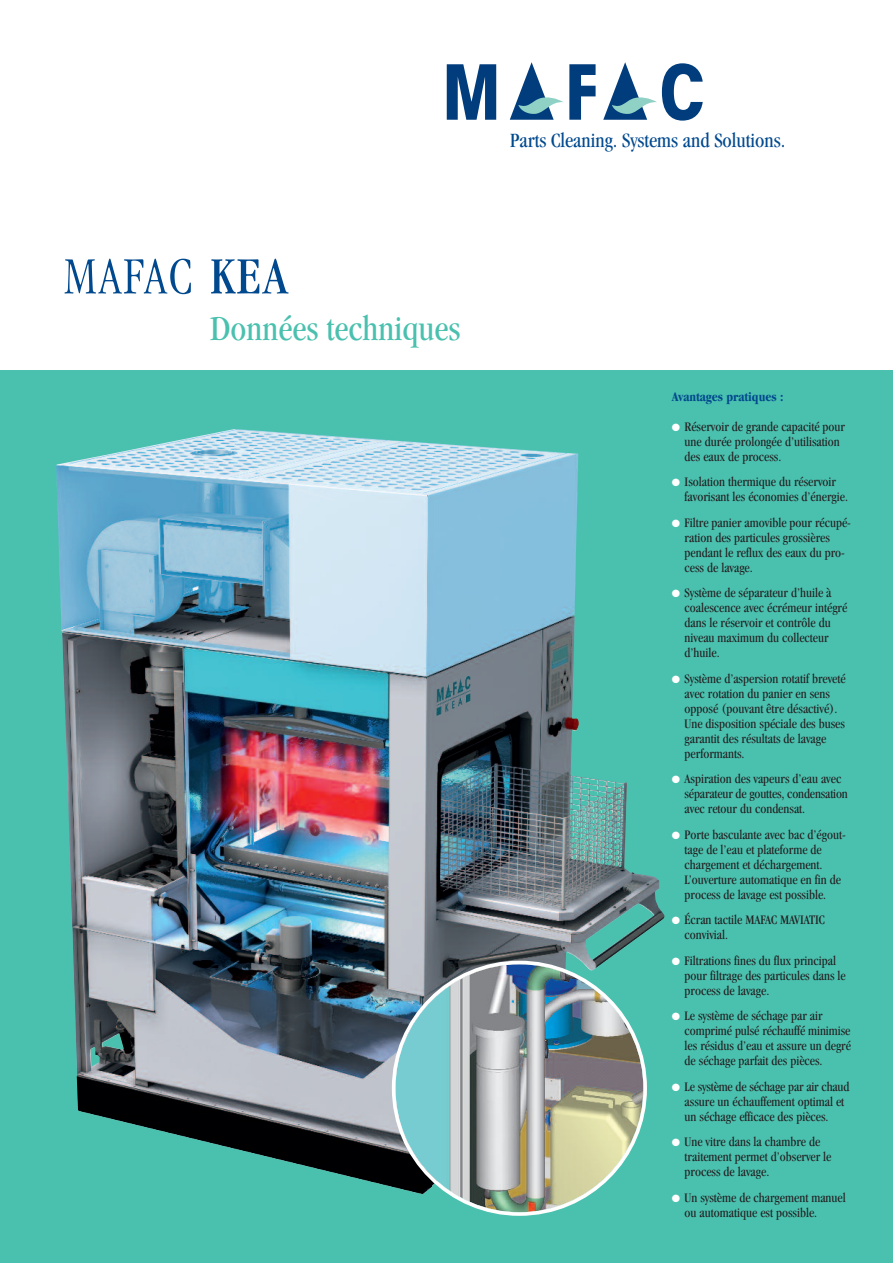
<style>
.page{position:relative;width:893px;height:1263px;background:#fff}
.page>*{position:absolute;margin:0;border:0;box-sizing:border-box;transform-origin:0 0}
.t1{font:300 condensed 54px "Garamond";letter-spacing:.05em;color:#01498e}
.t2{font:condensed 36px "Garamond";color:#4ac0ae}
.t3{font:condensed 21px "Garamond";color:#01498e}
.t4{font:condensed 13.5px/15px "Garamond";color:#231f20}
.t5{font:700 condensed 13.5px "Garamond";color:#01498e}
.s1{font-weight:400}
.s2{color:#fff}
</style>
<div class="page">
<div style="left:0;top:370px;width:893px;height:893px;background:#4ac0ae"></div>
<img style="left:56px;top:429px;width:609px;height:758px">
<img style="left:392px;top:961px;width:255px;height:255px">
<svg style="left:447px;top:64px;width:49px;height:56px"></svg>
<svg style="left:569px;top:64px;width:27px;height:56px"></svg>
<svg style="left:510px;top:62px;width:53px;height:58px"></svg>
<svg style="left:603px;top:62px;width:100px;height:59px"></svg>
<h1 class="t1" style="left:64px;top:255px;width:225px">MAFAC <span class="s1">KEA</span></h1>
<h2 class="t2" style="left:210px;top:315px;width:251px">Données techniques</h2>
<h3 class="t3" style="left:510px;top:132px;width:277px">Parts Cleaning. Systems and Solutions.</h3>
<p class="t5" style="left:672px;top:391px;width:113px">Avantages pratiques :</p>
<p class="t4" style="left:685px;top:420px;width:162px;text-indent:-13px"><span class="s2">●</span> Réservoir de grande capacité pour une durée prolongée d’utilisation des eaux de process.</p>
<p class="t4" style="left:685px;top:475px;width:165px;text-indent:-13px"><span class="s2">●</span> Isolation thermique du réservoir favorisant les économies d’énergie.</p>
<p class="t4" style="left:685px;top:516px;width:168px;text-indent:-13px"><span class="s2">●</span> Filtre panier amovible pour récupé&shy;ration des particules grossières pendant le reflux des eaux du pro&shy;cess de lavage.</p>
<p class="t4" style="left:685px;top:586px;width:164px;text-indent:-13px"><span class="s2">●</span> Système de séparateur d’huile à coalescence avec écrémeur intégré dans le réservoir et contrôle du niveau maximum du collecteur d’huile.</p>
<p class="t4" style="left:685px;top:672px;width:163px;text-indent:-13px"><span class="s2">●</span> Système d’aspersion rotatif breveté avec rotation du panier en sens opposé (pouvant être désactivé).<br>Une disposition spéciale des buses garantit des résultats de lavage performants.</p>
<p class="t4" style="left:685px;top:772px;width:165px;text-indent:-13px"><span class="s2">●</span> Aspiration des vapeurs d’eau avec séparateur de gouttes, condensation avec retour du condensat.</p>
<p class="t4" style="left:685px;top:828px;width:163px;text-indent:-13px"><span class="s2">●</span> Porte basculante avec bac d’égout&shy;tage de l’eau et plateforme de chargement et déchargement.<br>L’ouverture automatique en fin de process de lavage est possible.</p>
<p class="t4" style="left:685px;top:913px;width:142px;text-indent:-13px"><span class="s2">●</span> Écran tactile MAFAC MAVIATIC convivial.</p>
<p class="t4" style="left:685px;top:954px;width:163px;text-indent:-13px"><span class="s2">●</span> Filtrations fines du flux principal pour filtrage des particules dans le process de lavage.</p>
<p class="t4" style="left:685px;top:1009px;width:168px;text-indent:-13px"><span class="s2">●</span> Le système de séchage par air comprimé pulsé réchauffé minimise les résidus d’eau et assure un degré de séchage parfait des pièces.</p>
<p class="t4" style="left:685px;top:1080px;width:166px;text-indent:-13px"><span class="s2">●</span> Le système de séchage par air chaud assure un échauffement optimal et un séchage efficace des pièces.</p>
<p class="t4" style="left:685px;top:1135px;width:148px;text-indent:-13px"><span class="s2">●</span> Une vitre dans la chambre de traitement permet d’observer le process de lavage.</p>
<p class="t4" style="left:685px;top:1191px;width:163px;text-indent:-13px"><span class="s2">●</span> Un système de chargement manuel ou automatique est possible.</p>
</div>
